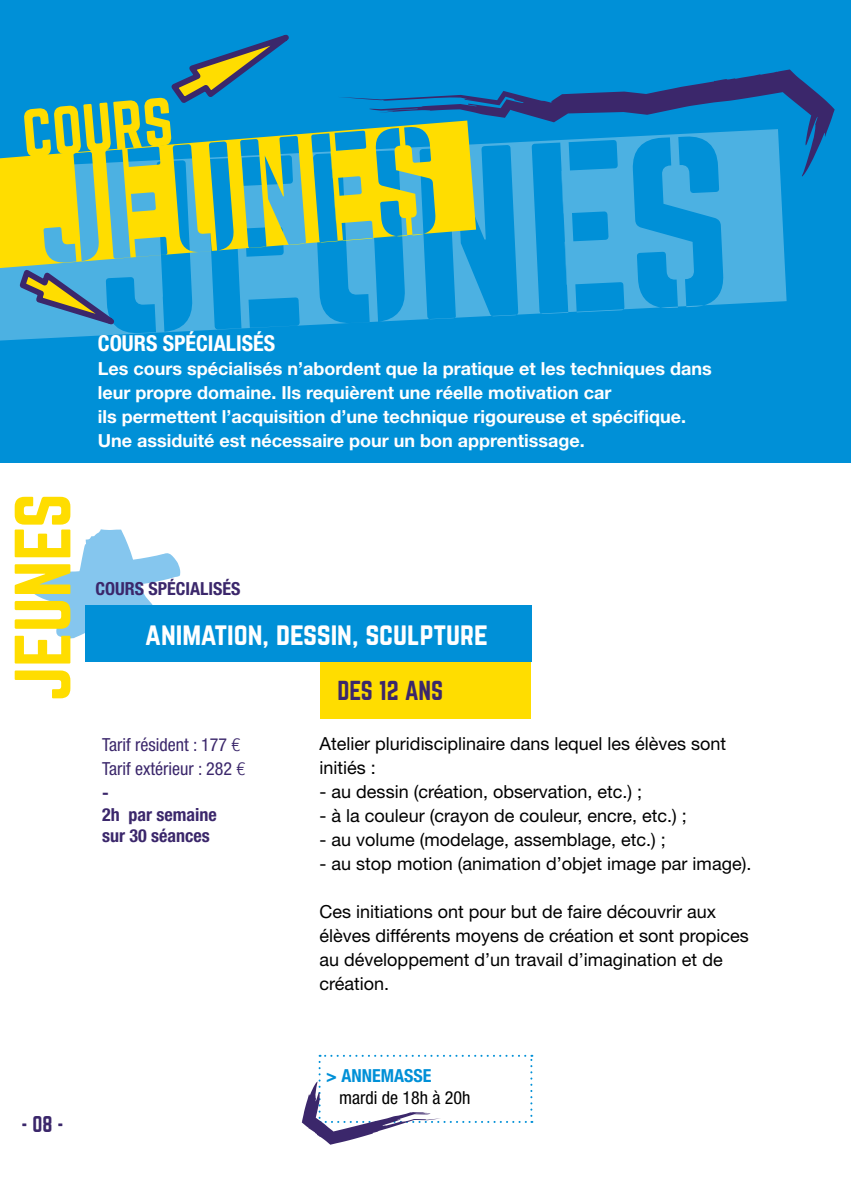
<style>
.page{position:relative;width:851px;height:1191px;background:#fff}
.page>*{position:absolute;margin:0;border:0;box-sizing:border-box;transform-origin:0 0}
.t1{font:69.6px "Norwester";color:#fd0}
.t2{font:28px "Norwester";color:#fff}
.t3{font:24px "Norwester";color:#3b276b}
.t4{font:700 condensed 22px "Helvetica Neue";color:#fff}
.t5{font:20px "Norwester";color:#3b276b}
.t6{font:18px/24px "Helvetica Neue LT Std";color:#000}
.t7{font:700 18px/24px "Helvetica Neue";color:#fff}
.t8{font:700 condensed 18px/21.6px "Helvetica Neue";color:#3b276b}
.t9{font:condensed 18px/24px "Helvetica Neue";color:#3b276b}
.t10{font:condensed 18px "Helvetica Neue";color:#000}
.t11{font:700 condensed 18px "Helvetica Neue";color:#0090d7}
.s1{font-family:"Helvetica Neue LT Std";font-weight:300}
.s2{font-weight:700}
</style>
<div class="page">
<svg style="left:31px;top:529px;width:149px;height:110px"></svg>
<div style="left:0;top:1px;width:850px;height:461px;background:#0090d7"></div>
<div style="left:320px;top:662px;width:211px;height:57px;background:#fd0"></div>
<svg style="left:341px;top:69px;width:493px;height:108px"></svg>
<svg style="left:0;top:129px;width:786px;height:212px"></svg>
<svg style="left:561px;top:171px;width:2px;height:42px"></svg>
<svg style="left:564px;top:242px;width:3px;height:43px"></svg>
<svg style="left:350px;top:322px;width:19px;height:1px"></svg>
<svg style="left:492px;top:315px;width:24px;height:1px"></svg>
<svg style="left:429px;top:318px;width:25px;height:1px"></svg>
<svg style="left:541px;top:312px;width:27px;height:2px"></svg>
<svg style="left:576px;top:309px;width:47px;height:3px"></svg>
<svg style="left:660px;top:306px;width:17px;height:2px"></svg>
<svg style="left:686px;top:305px;width:18px;height:2px"></svg>
<svg style="left:24px;top:34px;width:265px;height:87px"></svg>
<svg style="left:0;top:121px;width:476px;height:154px"></svg>
<svg style="left:330px;top:151px;width:3px;height:27px"></svg>
<svg style="left:334px;top:196px;width:2px;height:27px"></svg>
<svg style="left:199px;top:250px;width:19px;height:2px"></svg>
<svg style="left:289px;top:243px;width:16px;height:2px"></svg>
<svg style="left:249px;top:247px;width:17px;height:1px"></svg>
<svg style="left:320px;top:241px;width:17px;height:1px"></svg>
<svg style="left:343px;top:238px;width:30px;height:3px"></svg>
<svg style="left:396px;top:234px;width:27px;height:2px"></svg>
<svg style="left:302px;top:1054px;width:230px;height:90px"></svg>
<div style="left:85px;top:605px;width:446px;height:57px;background:#0090d7"></div>
<svg style="left:16px;top:265px;width:126px;height:72px"></svg>
<h1 class="t1" style="left:9px;top:702px;width:210px;rotate:-90deg">JEUNES</h1>
<p class="t4" style="left:98px;top:330px;width:179px">COURS SPÉCIALISÉS</p>
<p class="t7" style="left:98px;top:356px;width:615px">Les cours spécialisés n’abordent que la pratique et les techniques dans leur propre domaine. Ils requièrent une réelle motivation car<br>ils permettent l’acquisition d’une technique rigoureuse et spécifique.<br>Une assiduité est nécessaire pour un bon apprentissage.</p>
<p class="t8" style="left:95px;top:577px;width:147px">COURS SPÉCIALISÉS</p>
<h2 class="t2" style="left:145px;top:620px;width:344px">animation, dessin, sculpture</h2>
<p class="t9" style="left:102px;top:732px;width:144px">Tarif résident : 177 <span class="s1">€<br></span>Tarif extérieur : 282 <span class="s1">€ </span><span class="s2">-</span></p>
<p class="t8" style="left:102px;top:803px;width:116px">2h par semaine sur 30 séances</p>
<h3 class="t3" style="left:337px;top:679px;width:107px">DES 12 ANS</h3>
<p class="t6" style="left:319px;top:731px;width:408px">Atelier pluridisciplinaire dans lequel les élèves sont initiés :</p>
<p class="t6" style="left:319px;top:779px;width:324px">- au dessin (création, observation, etc.) ;</p>
<p class="t6" style="left:319px;top:803px;width:369px">- à la couleur (crayon de couleur, encre, etc.) ;</p>
<p class="t6" style="left:319px;top:827px;width:348px">- au volume (modelage, assemblage, etc.) ;</p>
<p class="t6" style="left:319px;top:851px;width:433px">- au stop motion (animation d’objet image par image).</p>
<p class="t6" style="left:319px;top:899px;width:431px">Ces initiations ont pour but de faire découvrir aux élèves différents moyens de création et sont propices au développement d’un travail d’imagination et de création.</p>
<p class="t5" style="left:22px;top:1114px;width:43px">- 08 -</p>
<p class="t11" style="left:326px;top:1064px;width:107px">&gt; ANNEMASSE</p>
<p class="t10" style="left:339px;top:1087px;width:133px">mardi de 18h à 20h</p>
</div>
